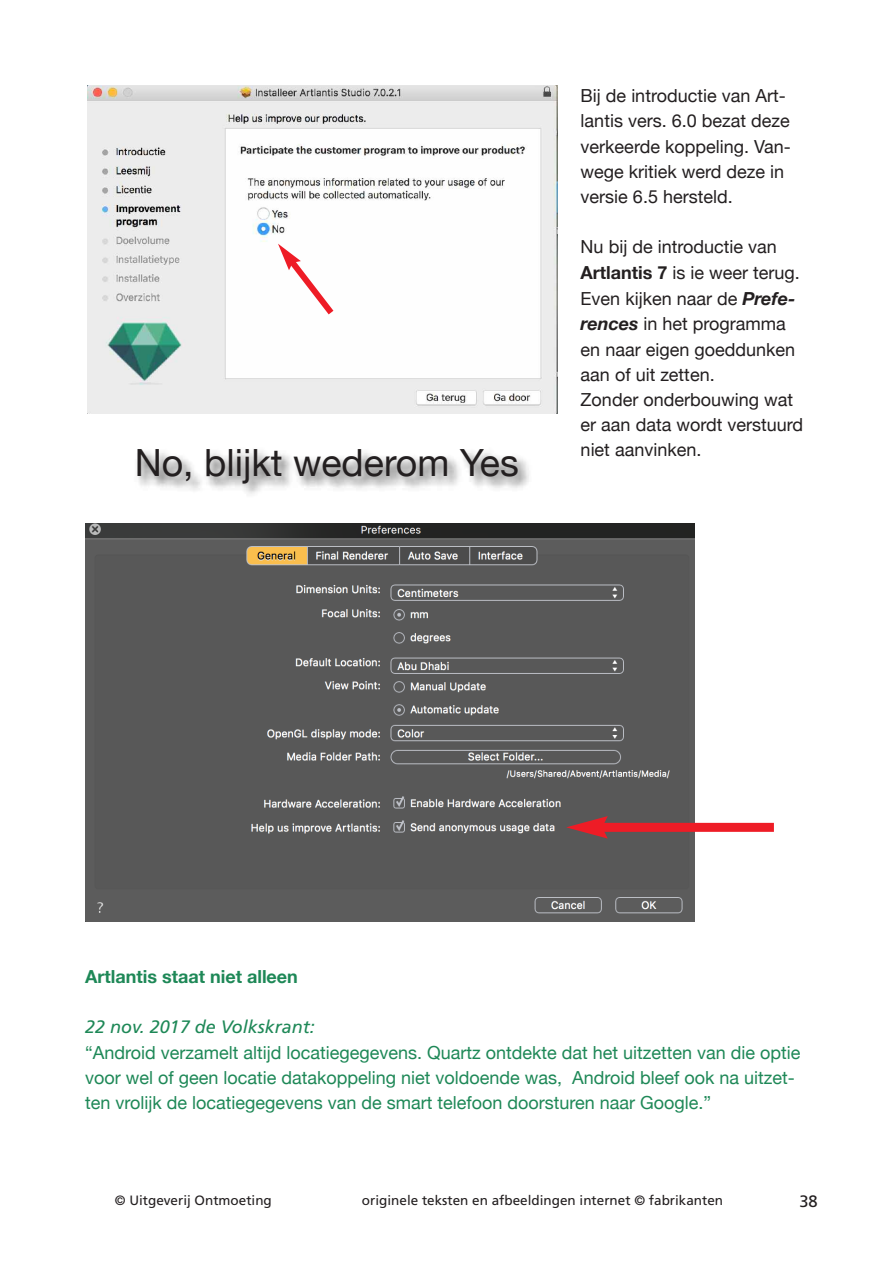
<style>
.page{position:relative;width:893px;height:1263px;background:#fff}
.page>*{position:absolute;margin:0;border:0;box-sizing:border-box;transform-origin:0 0}
.t1{font:37.5px "Helvetica Neue";color:#231f20}
.t2{font:18px/25.3px "Helvetica Neue";color:#231f20}
.t3{font:18px/25.2px "Helvetica Neue";color:#1e8857}
.t4{font:700 18px "Helvetica Neue";color:#1e8857}
.t5{font:italic 18px "Frutiger";color:#1e8857}
.t6{font:16.5px "Frutiger";color:#231f20}
.t7{font:13.5px "Frutiger";color:#231f20}
.s1{font-weight:700}
.s2{font-weight:700;font-style:italic}
</style>
<div class="page">
<img style="left:87px;top:85px;width:470px;height:329px">
<img style="left:85px;top:523px;width:609px;height:399px">
<div style="left:600px;top:823px;width:174px;height:9px;background:#ee1c26"></div>
<svg style="left:566px;top:816px;width:42px;height:22px"></svg>
<svg style="left:278px;top:244px;width:61px;height:77px"></svg>
<img style="left:102px;top:451px;width:501px;height:77px">
<h1 class="t1" style="left:135px;top:440px;width:386px">No, blijkt wederom Yes</h1>
<p class="t2" style="left:581px;top:83px;width:212px">Bij de introductie van Art&shy;lantis vers. 6.0 bezat deze verkeerde koppeling. Van&shy;wege kritiek werd deze in versie 6.5 hersteld.</p>
<p class="t2" style="left:581px;top:234px;width:224px">Nu bij de introductie van<br><span class="s1">Artlantis 7</span> is ie weer terug.<br>Even kijken naar de <span class="s2">Prefe&shy;rences</span> in het programma en naar eigen goeddunken aan of uit zetten.<br>Zonder onderbouwing wat er aan data wordt verstuurd niet aanvinken.</p>
<p class="t4" style="left:85px;top:965px;width:214px">Artlantis staat niet alleen</p>
<p class="t5" style="left:85px;top:1020px;width:231px">22 nov. 2017 de Volkskrant:</p>
<p class="t3" style="left:85px;top:1039px;width:717px">“Android verzamelt altijd locatiegegevens. Quartz ontdekte dat het uitzetten van die optie voor wel of geen locatie datakoppeling niet voldoende was, Android bleef ook na uitzet&shy;ten vrolijk de locatiegegevens van de smart telefoon doorsturen naar Google.”</p>
<p class="t7" style="left:115px;top:1194px;width:159px">© Uitgeverij Ontmoeting</p>
<p class="t7" style="left:362px;top:1194px;width:363px">originele teksten en afbeeldingen internet © fabrikanten</p>
<p class="t6" style="left:799px;top:1194px;width:20px">38</p>
</div>
